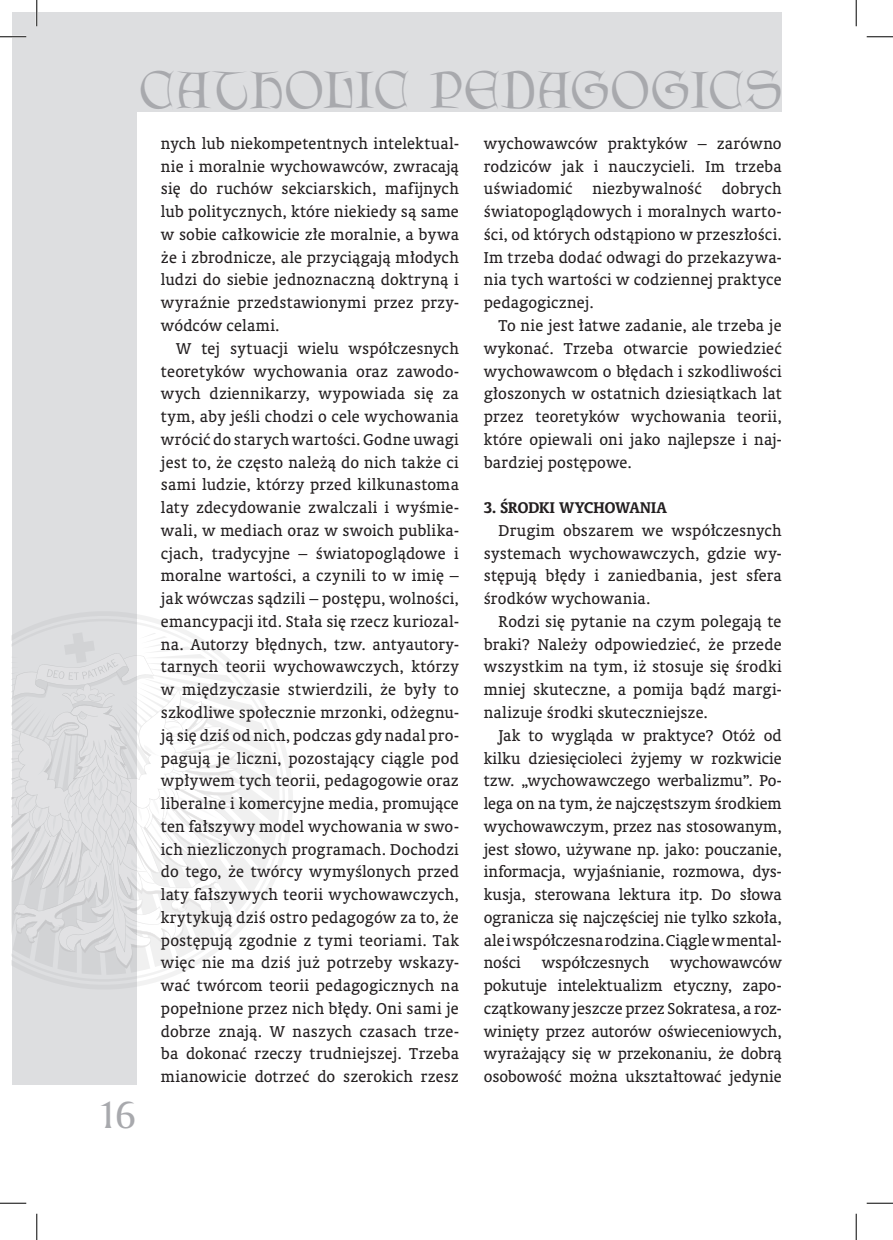
<style>
.page{position:relative;width:893px;height:1240px;background:#fff}
.page>*{position:absolute;margin:0;border:0;box-sizing:border-box;transform-origin:0 0}
.t1{font:46.55px "Lettergical PL";letter-spacing:.045em;color:#a8a9ad}
.t2{font:36.75px "Amerigo PL";color:#a8a9ad}
.art-TEKST{font:15.75px/22.8px "Oranda PL";letter-spacing:.005em;color:#231f20;text-align:justify}
.art-podtytuł{font:700 15.75px "Oranda PL";letter-spacing:.015em;color:#231f20}
</style>
<div class="page">
<div style="left:12px;top:12px;width:124px;height:1071px;background:#dddee0"></div>
<div style="left:12px;top:12px;width:769px;height:99px;background:#dddee0"></div>
<svg style="left:136px;top:609px;width:157px;height:382px"></svg>
<svg style="left:12px;top:632px;width:267px;height:342px"></svg>
<hr style="left:0;top:36px;width:26px;height:2px;background:#fff">
<hr style="left:36px;top:0;width:2px;height:26px;background:#fff">
<svg style="left:0;top:36px;width:26px;height:1px"></svg>
<svg style="left:866px;top:36px;width:26px;height:1px"></svg>
<svg style="left:0;top:1202px;width:26px;height:1px"></svg>
<svg style="left:866px;top:1202px;width:26px;height:1px"></svg>
<svg style="left:36px;top:0;width:1px;height:26px"></svg>
<svg style="left:36px;top:1213px;width:1px;height:26px"></svg>
<svg style="left:855px;top:0;width:1px;height:26px"></svg>
<svg style="left:855px;top:1213px;width:1px;height:26px"></svg>
<h1 class="t1" style="left:140px;top:61px;width:643px">CATHOLIC PEDAGOGICS</h1>
<h2 class="t2" style="left:97px;top:1089px;width:40px">16</h2>
<p class="art-TEKST" style="left:161px;top:132px;width:299px">nych lub niekompetentnych intelektual&shy;nie i moralnie wychowawców, zwracają się do ruchów sekciarskich, mafijnych lub politycznych, które niekiedy są same w sobie całkowicie złe moralnie, a bywa że i zbrodnicze, ale przyciągają młodych ludzi do siebie jednoznaczną doktryną i wyraźnie przedstawionymi przez przy&shy;wódców celami.</p>
<p class="art-TEKST" style="left:161px;top:336px;width:299px;text-indent:15px">W tej sytuacji wielu współczesnych teoretyków wychowania oraz zawodo&shy;wych dziennikarzy, wypowiada się za tym, aby jeśli chodzi o cele wychowania wrócić do starych wartości. Godne uwagi jest to, że często należą do nich także ci sami ludzie, którzy przed kilkunastoma laty zdecydowanie zwalczali i wyśmie&shy;wali, w mediach oraz w swoich publika&shy;cjach, tradycyjne – światopoglądowe i moralne wartości, a czynili to w imię – jak wówczas sądzili – postępu, wolności, emancypacji itd. Stała się rzecz kuriozal&shy;na. Autorzy błędnych, tzw. antyautory&shy;tarnych teorii wychowawczych, którzy w międzyczasie stwierdzili, że były to szkodliwe społecznie mrzonki, odżegnu&shy;ją się dziś od nich, podczas gdy nadal pro&shy;pagują je liczni, pozostający ciągle pod wpływem tych teorii, pedagogowie oraz liberalne i komercyjne media, promujące ten fałszywy model wychowania w swo&shy;ich niezliczonych programach. Dochodzi do tego, że twórcy wymyślonych przed laty fałszywych teorii wychowawczych, krytykują dziś ostro pedagogów za to, że postępują zgodnie z tymi teoriami. Tak więc nie ma dziś już potrzeby wskazy&shy;wać twórcom teorii pedagogicznych na popełnione przez nich błędy. Oni sami je dobrze znają. W naszych czasach trze&shy;ba dokonać rzeczy trudniejszej. Trzeba mianowicie dotrzeć do szerokich rzesz</p>
<p class="art-TEKST" style="left:483px;top:132px;width:299px">wychowawców praktyków – zarówno rodziców jak i nauczycieli. Im trzeba uświadomić</p>
<p class="art-TEKST" style="left:483px;top:177px;width:299px;text-indent:238px">dobrych światopoglądowych i moralnych warto&shy;ści, od których odstąpiono w przeszłości.<br>Im trzeba dodać odwagi do przekazywa&shy;nia tych wartości w codziennej praktyce pedagogicznej.</p>
<p class="art-TEKST" style="left:483px;top:314px;width:299px;text-indent:15px">To nie jest łatwe zadanie, ale trzeba je wykonać. Trzeba otwarcie powiedzieć wychowawcom o błędach i szkodliwości głoszonych w ostatnich dziesiątkach lat przez teoretyków wychowania teorii, które opiewali oni jako najlepsze i naj&shy;bardziej postępowe.</p>
<p class="art-podtytuł" style="left:483px;top:497px;width:185px">3. ŚRODKI WYCHOWANIA</p>
<p class="art-TEKST" style="left:483px;top:518px;width:299px;text-indent:15px">Drugim obszarem we współczesnych systemach wychowawczych, gdzie wy&shy;stępują błędy i zaniedbania, jest sfera środków wychowania.</p>
<p class="art-TEKST" style="left:483px;top:609px;width:299px;text-indent:15px">Rodzi się pytanie na czym polegają te braki? Należy odpowiedzieć, że przede wszystkim na tym, iż stosuje się środki mniej skuteczne, a pomija bądź margi&shy;nalizuje środki skuteczniejsze.</p>
<p class="art-TEKST" style="left:483px;top:723px;width:299px;text-indent:15px">Jak to wygląda w praktyce? Otóż od kilku dziesięcioleci żyjemy w rozkwicie tzw. „wychowawczego werbalizmu”. Po&shy;lega on na tym, że najczęstszym środkiem wychowawczym, przez nas stosowanym, jest słowo, używane np. jako: pouczanie, informacja, wyjaśnianie, rozmowa, dys&shy;kusja, sterowana lektura itp. Do słowa ogranicza się najczęściej nie tylko szkoła, ale i współczesna rodzina. Ciągle w mental&shy;ności</p>
<p class="art-TEKST" style="left:592px;top:177px;width:111px">niezbywalność</p>
<p class="art-TEKST" style="left:483px;top:951px;width:299px;text-indent:186px">wychowawców pokutuje intelektualizm etyczny, zapo&shy;czątkowany jeszcze przez Sokratesa, a roz&shy;winięty przez autorów oświeceniowych, wyrażający się w przekonaniu, że dobrą osobowość można ukształtować jedynie</p>
<p class="art-TEKST" style="left:541px;top:951px;width:109px">współczesnych</p>
</div>
